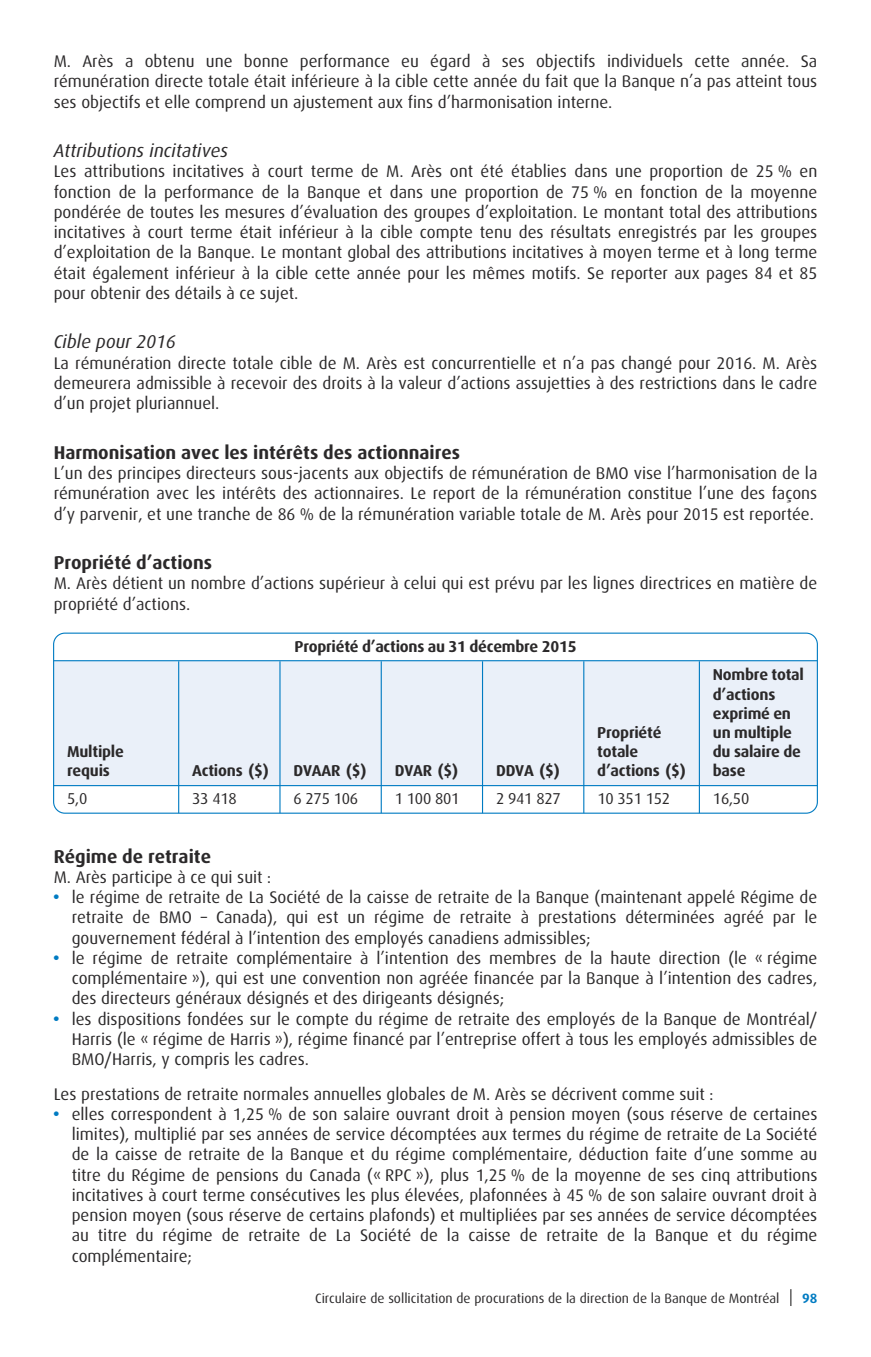
<style>
.page{position:relative;width:871px;height:1357px;background:#fff}
.page>*{position:absolute;margin:0;border:0;box-sizing:border-box;transform-origin:0 0}
.t1{font:700 18.45px "Dax";color:#2b292a}
.t2{font:italic 18.45px "Dax";color:#2b292a}
.t3{font:16.88px/20.2px "Dax";color:#2b292a;text-align:justify}
.t4{font:700 15.75px/19.1px "Dax";letter-spacing:-.015em;color:#2b292a}
.t5{font:15.75px "Dax";letter-spacing:-.015em;color:#2b292a}
.t6{font:13.5px "Dax";color:#2b292a}
.t7{font:700 13.5px "Dax";color:#007bc2}
.s1{font-family:"III Special Char";font-size:18.45px;color:#007bc2}
</style>
<div class="page">
<div style="left:54px;top:661px;width:763px;height:124px;background:#eaf0f9"></div>
<hr style="left:54px;top:660px;width:763px;height:1px;background:#007bc2">
<hr style="left:178px;top:662px;width:1px;height:122px;background:#007bc2">
<hr style="left:279px;top:662px;width:1px;height:122px;background:#007bc2">
<hr style="left:381px;top:662px;width:1px;height:122px;background:#007bc2">
<hr style="left:482px;top:662px;width:1px;height:122px;background:#007bc2">
<hr style="left:583px;top:662px;width:1px;height:122px;background:#007bc2">
<hr style="left:699px;top:662px;width:1px;height:122px;background:#007bc2">
<hr style="left:54px;top:785px;width:763px;height:1px;background:#007bc2">
<svg style="left:178px;top:786px;width:1px;height:26px"></svg>
<svg style="left:279px;top:786px;width:1px;height:26px"></svg>
<svg style="left:381px;top:786px;width:1px;height:26px"></svg>
<svg style="left:482px;top:786px;width:1px;height:26px"></svg>
<svg style="left:583px;top:786px;width:1px;height:26px"></svg>
<svg style="left:699px;top:786px;width:1px;height:26px"></svg>
<div style="left:53px;top:632px;width:765px;height:182px;border:1px solid #007bc2;border-radius:11px"></div>
<svg style="left:790px;top:1289px;width:1px;height:16px"></svg>
<p class="t3" style="left:54px;top:52px;width:765px">M. Arès a obtenu une bonne performance eu égard à ses objectifs individuels cette année. Sa rémunération directe totale était inférieure à la cible cette année du fait que la Banque n’a pas atteint tous ses objectifs et elle comprend un ajustement aux fins d’harmonisation interne.</p>
<p class="t2" style="left:54px;top:143px;width:176px">Attributions incitatives</p>
<p class="t3" style="left:54px;top:162px;width:765px">Les attributions incitatives à court terme de M. Arès ont été établies dans une proportion de 25 % en fonction de la performance de la Banque et dans une proportion de 75 % en fonction de la moyenne pondérée de toutes les mesures d’évaluation des groupes d’exploitation. Le montant total des attributions incitatives à court terme était inférieur à la cible compte tenu des résultats enregistrés par les groupes d’exploitation de la Banque. Le montant global des attributions incitatives à moyen terme et à long terme était également inférieur à la cible cette année pour les mêmes motifs. Se reporter aux pages 84 et 85 pour obtenir des détails à ce sujet.</p>
<p class="t2" style="left:54px;top:334px;width:124px">Cible pour 2016</p>
<p class="t3" style="left:54px;top:354px;width:765px">La rémunération directe totale cible de M. Arès est concurrentielle et n’a pas changé pour 2016. M. Arès demeurera admissible à recevoir des droits à la valeur d’actions assujetties à des restrictions dans le cadre d’un projet pluriannuel.</p>
<p class="t1" style="left:54px;top:444px;width:408px">Harmonisation avec les intérêts des actionnaires</p>
<p class="t3" style="left:54px;top:464px;width:765px">L’un des principes directeurs sous-jacents aux objectifs de rémunération de BMO vise l’harmonisation de la rémunération avec les intérêts des actionnaires. Le report de la rémunération constitue l’une des façons d’y parvenir, et une tranche de 86 % de la rémunération variable totale de M. Arès pour 2015 est reportée.</p>
<p class="t1" style="left:54px;top:555px;width:160px">Propriété d’actions</p>
<p class="t3" style="left:54px;top:574px;width:765px">M. Arès détient un nombre d’actions supérieur à celui qui est prévu par les lignes directrices en matière de propriété d’actions.</p>
<p class="t4" style="left:294px;top:638px;width:284px">Propriété d’actions au 31 décembre 2015</p>
<p class="t4" style="left:67px;top:743px;width:58px">Multiple requis</p>
<p class="t4" style="left:192px;top:762px;width:78px">Actions ($)</p>
<p class="t4" style="left:294px;top:762px;width:74px">DVAAR ($)</p>
<p class="t4" style="left:395px;top:762px;width:65px">DVAR ($)</p>
<p class="t4" style="left:496px;top:762px;width:65px">DDVA ($)</p>
<p class="t4" style="left:597px;top:724px;width:90px">Propriété totale d’actions ($)</p>
<p class="t4" style="left:713px;top:666px;width:93px">Nombre total d’actions exprimé en un multiple du salaire de base</p>
<p class="t5" style="left:67px;top:791px;width:22px">5,0</p>
<p class="t5" style="left:192px;top:791px;width:46px">33 418</p>
<p class="t5" style="left:293px;top:791px;width:66px">6 275 106</p>
<p class="t5" style="left:395px;top:791px;width:66px">1 100 801</p>
<p class="t5" style="left:496px;top:791px;width:66px">2 941 827</p>
<p class="t5" style="left:597px;top:791px;width:74px">10 351 152</p>
<p class="t5" style="left:713px;top:791px;width:38px">16,50</p>
<p class="t1" style="left:54px;top:848px;width:159px">Régime de retraite</p>
<p class="t3" style="left:54px;top:868px;width:219px">M. Arès participe à ce qui suit :</p>
<p class="t3" style="left:54px;top:888px;width:765px"><span class="s1">‰</span> le régime de retraite de La Société de la caisse de retraite de la Banque (maintenant appele´ Re´ gime de</p>
<p class="t3" style="left:72px;top:908px;width:747px">retraite de BMO – Canada), qui est un régime de retraite à prestations déterminées agréé par le</p>
<p class="t3" style="left:72px;top:928px;width:520px">gouvernement fédéral à l’intention des employés canadiens admissibles;</p>
<p class="t3" style="left:54px;top:949px;width:765px"><span class="s1">‰</span> le régime de retraite complémentaire à l’intention des membres de la haute direction (le « régime</p>
<p class="t3" style="left:72px;top:969px;width:747px">complémentaire »), qui est une convention non agréée financée par la Banque à l’intention des cadres,</p>
<p class="t3" style="left:72px;top:989px;width:434px">des directeurs généraux désignés et des dirigeants désignés;</p>
<p class="t3" style="left:54px;top:1009px;width:765px"><span class="s1">‰</span> les dispositions fondées sur le compte du régime de retraite des employés de la Banque de Montréal/</p>
<p class="t3" style="left:72px;top:1030px;width:747px">Harris (le « régime de Harris »), régime financé par l’entreprise offert à tous les employés admissibles de</p>
<p class="t3" style="left:72px;top:1050px;width:239px">BMO/Harris, y compris les cadres.</p>
<p class="t3" style="left:54px;top:1084px;width:661px">Les prestations de retraite normales annuelles globales de M. Arès se décrivent comme suit :</p>
<p class="t3" style="left:54px;top:1105px;width:765px"><span class="s1">‰</span> elles correspondent à 1,25 % de son salaire ouvrant droit à pension moyen (sous réserve de certaines</p>
<p class="t3" style="left:72px;top:1125px;width:747px">limites), multiplié par ses années de service décomptées aux termes du régime de retraite de La Société</p>
<p class="t3" style="left:72px;top:1145px;width:747px">de la caisse de retraite de la Banque et du régime complémentaire, déduction faite d’une somme au</p>
<p class="t3" style="left:72px;top:1165px;width:747px">titre du Régime de pensions du Canada (« RPC »), plus 1,25 % de la moyenne de ses cinq attributions</p>
<p class="t3" style="left:72px;top:1186px;width:747px">incitatives à court terme consécutives les plus élevées, plafonnées à 45 % de son salaire ouvrant droit à</p>
<p class="t3" style="left:72px;top:1206px;width:747px">pension moyen (sous réserve de certains plafonds) et multipliées par ses années de service décomptées</p>
<p class="t3" style="left:72px;top:1226px;width:747px">au titre du régime de retraite de La Société de la caisse de retraite de la Banque et du régime</p>
<p class="t3" style="left:72px;top:1246px;width:122px">complémentaire;</p>
<p class="t6" style="left:315px;top:1292px;width:466px">Circulaire de sollicitation de procurations de la direction de la Banque de Montréal</p>
<p class="t7" style="left:802px;top:1292px;width:17px">98</p>
</div>
